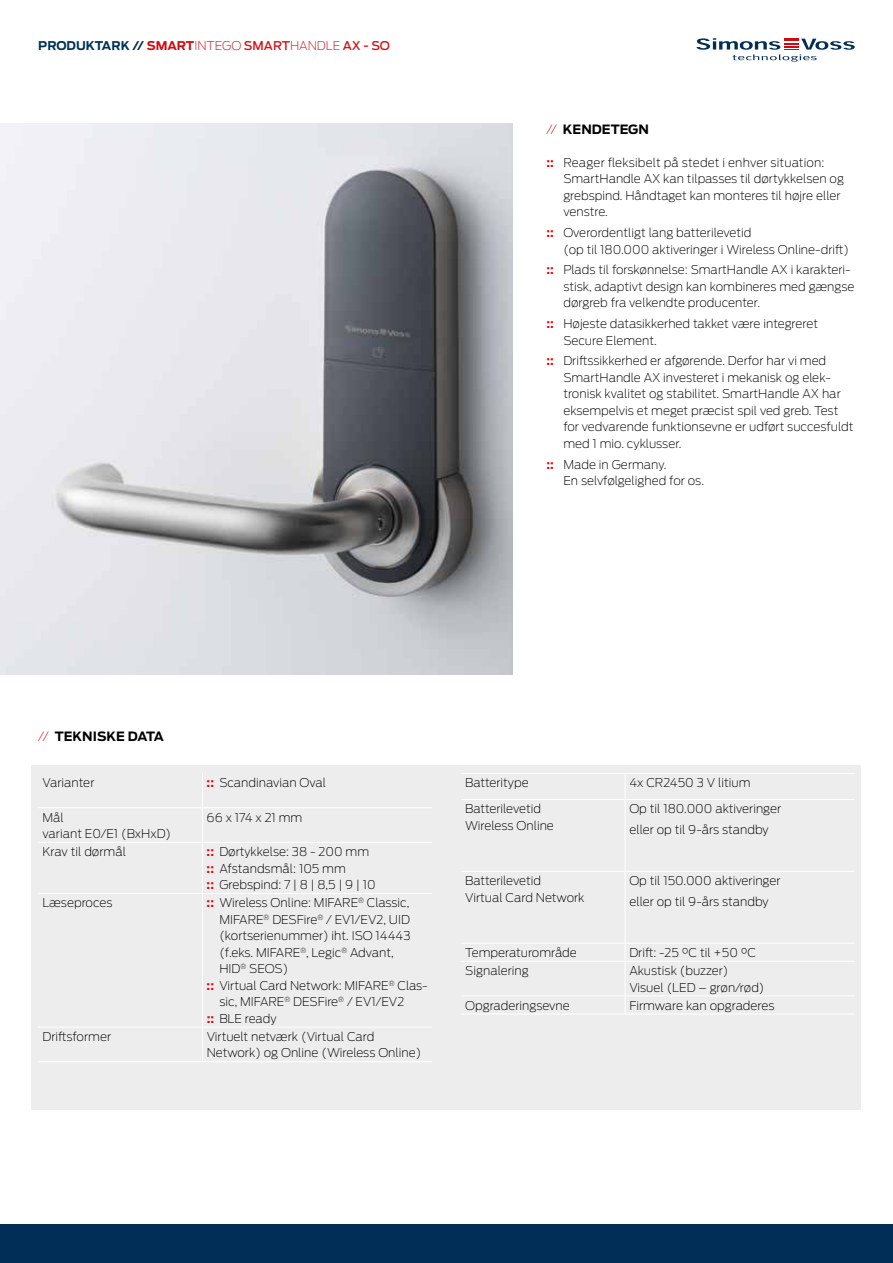
<style>
.page{position:relative;width:893px;height:1263px;background:#fff}
.page>*{position:absolute;margin:0;border:0;box-sizing:border-box;transform-origin:0 0}
.t1{font:700 12.75px "Antenna";color:#000}
.t2{font:200 12px/16.5px "Antenna";color:#000}
.t3{font:700 12px "Antenna";color:#003257}
.s1{color:#d20a11}
.s2{font-weight:200;color:#d20a11}
.s3{font-weight:500;color:#d31116}
.s4{font-weight:200;color:#d31116}
.s5{font-weight:700;color:#d31116}
</style>
<div class="page">
<div style="left:0;top:1225px;width:893px;height:38px;background:#002e56"></div>
<img style="left:0;top:123px;width:512px;height:551px">
<svg style="left:696px;top:38px;width:159px;height:24px"></svg>
<div style="left:31px;top:765px;width:830px;height:344px;background:#ededed"></div>
<hr style="left:38px;top:807px;width:164px;height:1px;background:#fff">
<hr style="left:202px;top:807px;width:230px;height:1px;background:#fff">
<hr style="left:38px;top:842px;width:164px;height:1px;background:#fff">
<hr style="left:202px;top:842px;width:230px;height:1px;background:#fff">
<hr style="left:38px;top:893px;width:164px;height:1px;background:#fff">
<hr style="left:202px;top:893px;width:230px;height:1px;background:#fff">
<hr style="left:38px;top:1027px;width:164px;height:1px;background:#fff">
<hr style="left:202px;top:1027px;width:230px;height:1px;background:#fff">
<hr style="left:38px;top:1061px;width:164px;height:1px;background:#fff">
<hr style="left:202px;top:1061px;width:230px;height:1px;background:#fff">
<hr style="left:202px;top:773px;width:1px;height:34px;background:#fff">
<hr style="left:202px;top:808px;width:1px;height:34px;background:#fff">
<hr style="left:202px;top:843px;width:1px;height:50px;background:#fff">
<hr style="left:202px;top:894px;width:1px;height:133px;background:#fff">
<hr style="left:202px;top:1027px;width:1px;height:34px;background:#fff">
<hr style="left:461px;top:773px;width:164px;height:1px;background:#fff">
<hr style="left:625px;top:773px;width:230px;height:1px;background:#fff">
<hr style="left:461px;top:799px;width:164px;height:1px;background:#fff">
<hr style="left:625px;top:799px;width:230px;height:1px;background:#fff">
<hr style="left:461px;top:871px;width:164px;height:1px;background:#fff">
<hr style="left:625px;top:871px;width:230px;height:1px;background:#fff">
<hr style="left:461px;top:943px;width:164px;height:1px;background:#fff">
<hr style="left:625px;top:943px;width:230px;height:1px;background:#fff">
<hr style="left:461px;top:961px;width:164px;height:1px;background:#fff">
<hr style="left:625px;top:961px;width:230px;height:1px;background:#fff">
<hr style="left:625px;top:800px;width:1px;height:71px;background:#fff">
<hr style="left:625px;top:872px;width:1px;height:71px;background:#fff">
<hr style="left:625px;top:962px;width:1px;height:33px;background:#fff">
<hr style="left:461px;top:995px;width:164px;height:1px;background:#fff">
<hr style="left:625px;top:995px;width:230px;height:1px;background:#fff">
<hr style="left:461px;top:1014px;width:164px;height:1px;background:#fff">
<hr style="left:625px;top:1014px;width:230px;height:1px;background:#fff">
<p class="t3" style="left:38px;top:37px;width:353px">PRODUKTARK // <span class="s1">SMART</span><span class="s2">INTEGO</span> <span class="s3">SMART</span><span class="s4">HANDLE</span> <span class="s3">AX - SO</span></p>
<p class="t1" style="left:546px;top:120px;width:104px"><span class="s4">//</span> KENDETEGN</p>
<p class="t2" style="left:563px;top:154px;width:282px;text-indent:-17px"><span class="s5">::</span> Reager fleksibelt på stedet i enhver situation:<br>SmartHandle AX kan tilpasses til dørtykkelsen og grebspind. Håndtaget kan monteres til højre eller venstre.</p>
<p class="t2" style="left:563px;top:224px;width:287px;text-indent:-17px"><span class="s5">::</span> Overordentligt lang batterilevetid<br>(op til 180.000 aktiveringer i Wireless Online-drift)</p>
<p class="t2" style="left:563px;top:261px;width:292px;text-indent:-17px"><span class="s5">::</span> Plads til forskønnelse: SmartHandle AX i karakteri&shy;stisk, adaptivt design kan kombineres med gængse dørgreb fra velkendte producenter.</p>
<p class="t2" style="left:563px;top:315px;width:256px;text-indent:-17px"><span class="s5">::</span> Højeste datasikkerhed takket være integreret<br>Secure Element.</p>
<p class="t2" style="left:563px;top:352px;width:291px;text-indent:-17px"><span class="s5">::</span> Driftssikkerhed er afgørende. Derfor har vi med SmartHandle AX investeret i mekanisk og elek&shy;tronisk kvalitet og stabilitet. SmartHandle AX har eksempelvis et meget præcist spil ved greb. Test for vedvarende funktionsevne er udført succesfuldt med 1 mio. cyklusser.</p>
<p class="t2" style="left:563px;top:456px;width:142px;text-indent:-17px"><span class="s5">::</span> Made in Germany.<br>En selvfølgelighed for os.</p>
<p class="t1" style="left:38px;top:727px;width:127px"><span class="s4">//</span> TEKNISKE DATA</p>
<p class="t2" style="left:43px;top:774px;width:53px">Varianter</p>
<p class="t2" style="left:207px;top:774px;width:121px"><span class="s5">::</span> Scandinavian Oval</p>
<p class="t2" style="left:43px;top:809px;width:130px">Mål<br>variant E0/E1 (BxHxD)</p>
<p class="t2" style="left:207px;top:809px;width:97px">66 x 174 x 21 mm</p>
<p class="t2" style="left:43px;top:843px;width:85px">Krav til dørmål</p>
<p class="t2" style="left:207px;top:843px;width:171px"><span class="s5">::</span> Dørtykkelse: 38 - 200 mm <span class="s5">::</span> Afstandsmål: 105 mm<br><span class="s5">::</span> Grebspind: 7 | 8 | 8,5 | 9 | 10</p>
<p class="t2" style="left:43px;top:894px;width:71px">Læseproces</p>
<p class="t2" style="left:207px;top:894px;width:204px"><span class="s5">::</span> Wireless Online: MIFARE<sup>®</sup> Classic,</p>
<p class="t2" style="left:219px;top:911px;width:192px">MIFARE<sup>®</sup> DESFire<sup>®</sup> / EV1/EV2, UID</p>
<p class="t2" style="left:219px;top:927px;width:193px">(kortserienummer) iht. ISO 14443</p>
<p class="t2" style="left:219px;top:944px;width:176px">(f.eks. MIFARE<sup>®</sup>, Legic<sup>®</sup> Advant,</p>
<p class="t2" style="left:219px;top:960px;width:71px">HID<sup>®</sup> SEOS)</p>
<p class="t2" style="left:207px;top:977px;width:222px"><span class="s5">::</span> Virtual Card Network: MIFARE<sup>®</sup> Clas-</p>
<p class="t2" style="left:219px;top:993px;width:186px">sic, MIFARE<sup>®</sup> DESFire<sup>®</sup> / EV1/EV2</p>
<p class="t2" style="left:207px;top:1010px;width:72px"><span class="s5">::</span> BLE ready</p>
<p class="t2" style="left:43px;top:1028px;width:70px">Driftsformer</p>
<p class="t2" style="left:207px;top:1028px;width:216px">Virtuelt netværk (Virtual Card<br>Network) og Online (Wireless Online)</p>
<p class="t2" style="left:465px;top:774px;width:65px">Batteritype</p>
<p class="t2" style="left:629px;top:774px;width:123px">4x CR2450 3 V litium</p>
<p class="t2" style="left:465px;top:800px;width:90px">Batterilevetid<br>Wireless Online</p>
<p class="t2" style="left:629px;top:798px;width:153px;line-height:20.7px">Op til 180.000 aktiveringer eller op til 9-års standby</p>
<p class="t2" style="left:465px;top:872px;width:121px">Batterilevetid<br>Virtual Card Network</p>
<p class="t2" style="left:629px;top:870px;width:153px;line-height:20.7px">Op til 150.000 aktiveringer eller op til 9-års standby</p>
<p class="t2" style="left:465px;top:944px;width:113px">Temperaturområde</p>
<p class="t2" style="left:629px;top:944px;width:128px">Drift: -25 °C til +50 °C</p>
<p class="t2" style="left:465px;top:962px;width:65px">Signalering</p>
<p class="t2" style="left:629px;top:962px;width:137px">Akustisk (buzzer)<br>Visuel (LED – grøn/rød)</p>
<p class="t2" style="left:465px;top:997px;width:106px">Opgraderingsevne</p>
<p class="t2" style="left:629px;top:997px;width:147px">Firmware kan opgraderes</p>
</div>
